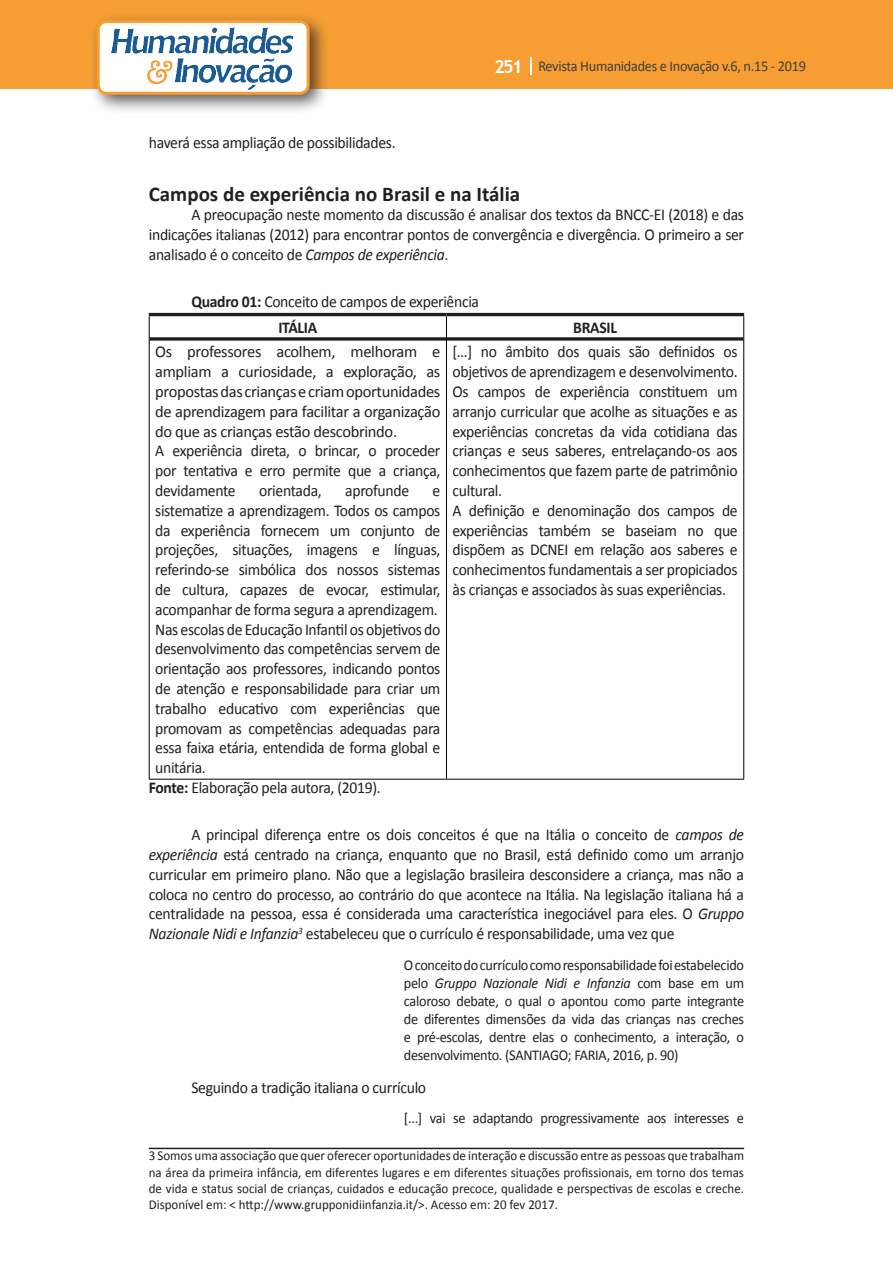
<style>
.page{position:relative;width:893px;height:1263px;background:#fff}
.page>*{position:absolute;margin:0;border:0;box-sizing:border-box;transform-origin:0 0}
.Titulo_2{font:700 21px "Calibri";color:#231f20}
.texto{font:16.5px/19.8px "Calibri";letter-spacing:-.02em;color:#231f20;text-align:justify;scale:.95 1}
.texto-2{font:16.5px/19.8px "Calibri";letter-spacing:-.02em;color:#231f20;text-align:justify}
.texto-3{font:700 16.5px "Calibri";letter-spacing:-.02em;color:#231f20;scale:.95 1}
.citacao{font:15px/18px "Calibri";letter-spacing:-.02em;color:#231f20;text-align:justify;scale:.95 1}
.t1{font:15px "Calibri";letter-spacing:-.02em;color:#3e3e3f;scale:.95 1}
.Rodapé{font:13.5px/16.2px "Calibri";color:#231f20;text-align:justify;scale:.96 1}
.s1{font-family:"Trebuchet MS";font-weight:700;font-size:18px;color:#fff}
.s2{font-style:italic}
.s3{font-weight:700}
</style>
<div class="page">
<div style="left:0;top:0;width:893px;height:88px;background:#f69e34"></div>
<svg style="left:530px;top:57px;width:2px;height:18px"></svg>
<div style="left:88px;top:12px;width:242px;height:103px;background:#231f20;opacity:.75"></div>
<div style="left:98px;top:22px;width:210px;height:71px;background:#fff;border-radius:9px"></div>
<img style="left:112px;top:27px;width:181px;height:62px">
<div style="left:97px;top:20px;width:213px;height:75px;border:3px solid #f69e34;border-radius:9px"></div>
<svg style="left:743px;top:316px;width:1px;height:23px"></svg>
<hr style="left:149px;top:313px;width:297px;height:3px;background:#231f20">
<hr style="left:446px;top:313px;width:298px;height:3px;background:#231f20">
<svg style="left:150px;top:337px;width:296px;height:4px"></svg>
<svg style="left:447px;top:337px;width:296px;height:4px"></svg>
<hr style="left:149px;top:779px;width:297px;height:1px;background:#000">
<hr style="left:446px;top:779px;width:298px;height:1px;background:#000">
<svg style="left:149px;top:316px;width:1px;height:23px"></svg>
<svg style="left:446px;top:316px;width:1px;height:23px"></svg>
<hr style="left:149px;top:339px;width:1px;height:440px;background:#000">
<hr style="left:446px;top:339px;width:1px;height:440px;background:#000">
<hr style="left:743px;top:339px;width:1px;height:440px;background:#000">
<hr style="left:149px;top:1148px;width:595px;height:1px;background:#231f20">
<p class="t1" style="left:495px;top:57px;width:329px"><span class="s1">251</span> Revista Humanidades e Inovação v.6, n.15 - 2019</p>
<p class="texto" style="left:149px;top:133px;width:261px">haverá essa ampliação de possibilidades.</p>
<p class="Titulo_2" style="left:149px;top:179px;width:373px">Campos de experiência no Brasil e na Itália</p>
<p class="texto" style="left:149px;top:205px;width:628px;text-indent:43px">A preocupação neste momento da discussão é analisar dos textos da BNCC-EI (2018) e das indicações italianas (2012) para encontrar pontos de convergência e divergência. O primeiro a ser analisado é o conceito de <span class="s2">Campos de experiência</span>.</p>
<p class="texto" style="left:191px;top:292px;width:304px"><span class="s3">Quadro 01:</span> Conceito de campos de experiência</p>
<p class="texto-3" style="left:278px;top:316px;width:43px">ITÁLIA</p>
<p class="texto-3" style="left:573px;top:316px;width:48px">BRASIL</p>
<p class="texto-2" style="left:155px;top:342px;width:287px">Os professores acolhem, melhoram e ampliam a curiosidade, a exploração, as propostas das crianças e criam oportunidades de aprendizagem para facilitar a organização do que as crianças estão descobrindo.</p>
<p class="texto" style="left:155px;top:441px;width:302px">A experiência direta, o brincar, o proceder por tentativa e erro permite que a criança, devidamente</p>
<p class="texto" style="left:452px;top:342px;width:302px">[…] no âmbito dos quais são definidos os objetivos de aprendizagem e desenvolvimento.<br>Os campos de experiência constituem um arranjo curricular que acolhe as situações e as experiências concretas da vida cotidiana das crianças e seus saberes, entrelaçando-os aos conhecimentos que fazem parte de patrimônio cultural.</p>
<p class="texto" style="left:452px;top:500px;width:302px">A definição e denominação dos campos de experiências também se baseiam no que dispõem as DCNEI em relação aos saberes e conhecimentos fundamentais a ser propiciados às crianças e associados às suas experiências.</p>
<p class="texto" style="left:259px;top:481px;width:67px">orientada,</p>
<p class="texto" style="left:345px;top:481px;width:69px">aprofunde</p>
<p class="texto" style="left:155px;top:481px;width:302px;text-indent:277px">e sistematize a aprendizagem. Todos os campos da experiência fornecem um conjunto de projeções, situações, imagens e línguas, referindo-se simbólica dos nossos sistemas de cultura, capazes de evocar, estimular, acompanhar de forma segura a aprendizagem.</p>
<p class="texto" style="left:155px;top:619px;width:302px">Nas escolas de Educação Infantil os objetivos do desenvolvimento das competências servem de orientação aos professores, indicando pontos de atenção e responsabilidade para criar um trabalho educativo com experiências que promovam as competências adequadas para essa faixa etária, entendida de forma global e unitária.</p>
<p class="texto" style="left:149px;top:778px;width:246px"><span class="s3">Fonte:</span> Elaboração pela autora, (2019).</p>
<p class="texto" style="left:149px;top:825px;width:628px;text-indent:43px">A principal diferença entre os dois conceitos é que na Itália o conceito de <span class="s2">campos de experiência</span> está centrado na criança, enquanto que no Brasil, está definido como um arranjo curricular em primeiro plano. Não que a legislação brasileira desconsidere a criança, mas não a coloca no centro do processo, ao contrário do que acontece na Itália. Na legislação italiana há a centralidade na pessoa, essa é considerada uma característica inegociável para eles. O <span class="s2">Gruppo Nazionale Nidi e Infanzia</span><sup>3</sup> estabeleceu que o currículo é responsabilidade, uma vez que</p>
<p class="citacao" style="left:404px;top:956px;width:360px">O conceito do currículo como responsabilidade foi estabelecido pelo <span class="s2">Gruppo Nazionale Nidi e Infanzia</span> com base em um caloroso debate, o qual o apontou como parte integrante de diferentes dimensões da vida das crianças nas creches e pré-escolas, dentre elas o conhecimento, a interação, o desenvolvimento. (SANTIAGO; FARIA, 2016, p. 90)</p>
<p class="texto" style="left:191px;top:1077px;width:249px">Seguindo a tradição italiana o currículo</p>
<p class="citacao" style="left:404px;top:1109px;width:359px">[...] vai se adaptando progressivamente aos interesses e</p>
<p class="Rodapé" style="left:149px;top:1148px;width:621px">3 Somos uma associação que quer oferecer oportunidades de interação e discussão entre as pessoas que trabalham na área da primeira infância, em diferentes lugares e em diferentes situações profissionais, em torno dos temas de vida e status social de crianças, cuidados e educação precoce, qualidade e perspectivas de escolas e creche.<br>Disponível em: &lt; http://www.grupponidiinfanzia.it/&gt;. Acesso em: 20 fev 2017.</p>
</div>
